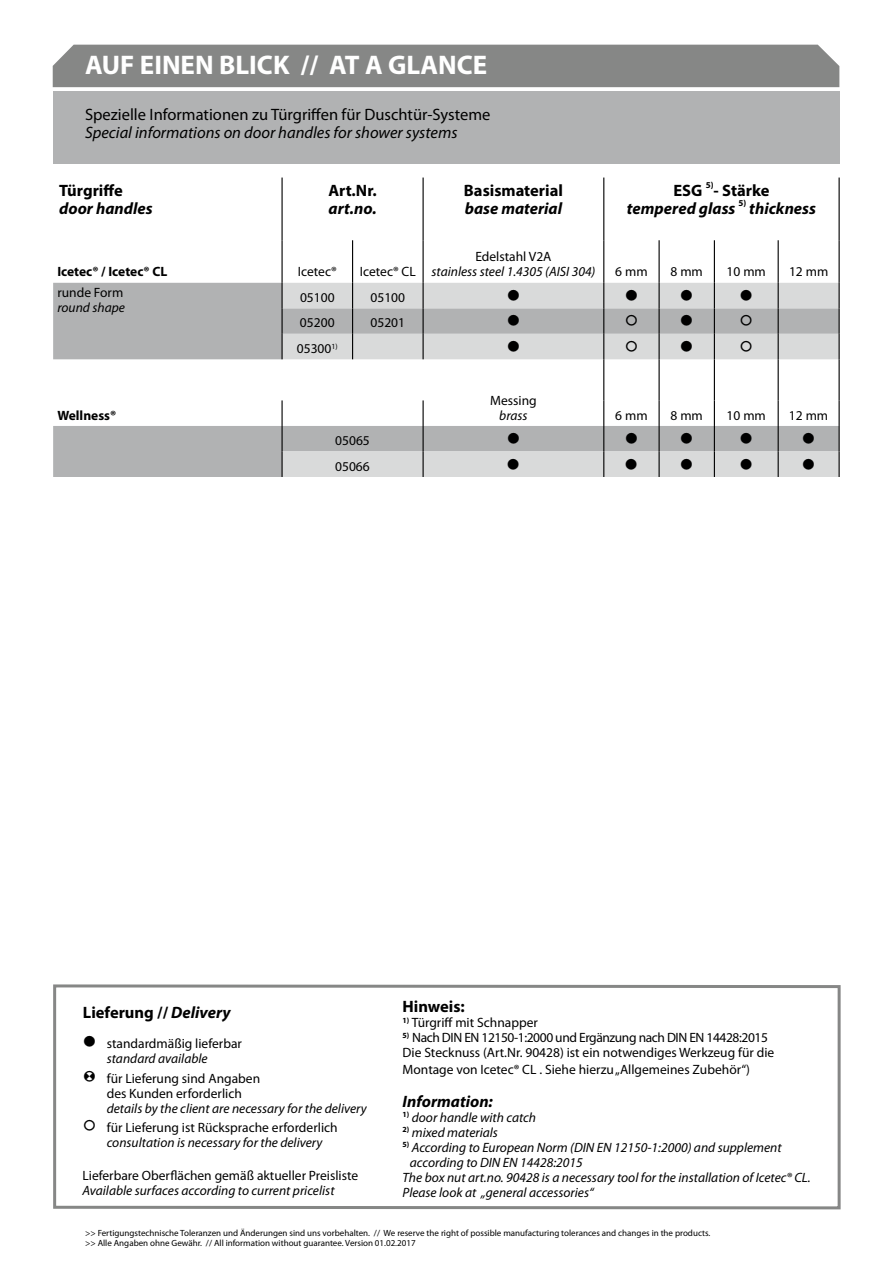
<style>
.page{position:relative;width:893px;height:1263px;background:#fff}
.page>*{position:absolute;margin:0;border:0;box-sizing:border-box;transform-origin:0 0}
.t1{font:700 27px "Myriad Pro";color:#fff}
.t2{font:700 16.5px "Myriad Pro";color:#000}
.t3{font:italic 700 16.5px "Myriad Pro";color:#000}
.t4{font:16.5px "Myriad Pro";color:#000}
.t5{font:italic 16.5px "Myriad Pro";color:#000}
.t6{font:italic 13.5px/19.5px "Myriad Pro";color:#000}
.t7{font:13.5px/15px "Myriad Pro";color:#000}
.t8{font:700 13.5px "Myriad Pro";color:#000}
.t9{font:13.5px "Linotype Tapestry Circle";color:#000}
.t10{font:9px/10.5px "Myriad Pro";color:#000}
.t11{font:700 9px "Myriad Pro";color:#000}
.s1{font-style:italic}
.s2{font-family:"Linotype Tapestry Circle"}
.s3{font-family:"Linotype Tapestry Circle";font-style:normal}
.s4{font-style:normal}
</style>
<div class="page">
<div style="left:53px;top:45px;width:786px;height:42px;background:#868786"></div>
<div style="left:53px;top:91px;width:786px;height:73px;background:#b1b2b3"></div>
<svg style="left:53px;top:283px;width:229px;height:194px;fill:#b1b2b3"></svg>
<svg style="left:282px;top:283px;width:556px;height:194px"></svg>
<hr style="left:281px;top:178px;width:2px;height:62px;background:#000">
<hr style="left:423px;top:178px;width:1px;height:62px;background:#000">
<hr style="left:603px;top:178px;width:1px;height:62px;background:#000">
<hr style="left:281px;top:283px;width:2px;height:25px;background:#000">
<hr style="left:658px;top:283px;width:2px;height:25px;background:#000">
<hr style="left:281px;top:308px;width:2px;height:26px;background:#000">
<hr style="left:658px;top:308px;width:2px;height:26px;background:#000">
<hr style="left:281px;top:334px;width:2px;height:25px;background:#000">
<svg style="left:352px;top:283px;width:1px;height:76px"></svg>
<svg style="left:423px;top:283px;width:1px;height:76px"></svg>
<svg style="left:603px;top:283px;width:1px;height:76px"></svg>
<hr style="left:658px;top:334px;width:2px;height:25px;background:#000">
<svg style="left:714px;top:283px;width:1px;height:76px"></svg>
<svg style="left:778px;top:283px;width:1px;height:76px"></svg>
<hr style="left:281px;top:400px;width:2px;height:26px;background:#000">
<hr style="left:658px;top:400px;width:2px;height:26px;background:#000">
<hr style="left:281px;top:426px;width:2px;height:25px;background:#000">
<hr style="left:658px;top:426px;width:2px;height:25px;background:#000">
<hr style="left:281px;top:451px;width:2px;height:26px;background:#000">
<svg style="left:423px;top:400px;width:1px;height:77px"></svg>
<svg style="left:603px;top:400px;width:1px;height:77px"></svg>
<hr style="left:658px;top:451px;width:2px;height:26px;background:#000">
<svg style="left:714px;top:400px;width:1px;height:77px"></svg>
<svg style="left:778px;top:400px;width:1px;height:77px"></svg>
<hr style="left:838px;top:178px;width:2px;height:62px;background:#000">
<hr style="left:838px;top:283px;width:2px;height:25px;background:#000">
<hr style="left:838px;top:308px;width:2px;height:26px;background:#000">
<hr style="left:838px;top:334px;width:2px;height:25px;background:#000">
<hr style="left:838px;top:400px;width:2px;height:26px;background:#000">
<hr style="left:838px;top:426px;width:2px;height:25px;background:#000">
<hr style="left:838px;top:451px;width:2px;height:26px;background:#000">
<hr style="left:603px;top:359px;width:1px;height:41px;background:#000">
<hr style="left:658px;top:359px;width:2px;height:41px;background:#000">
<hr style="left:714px;top:359px;width:1px;height:41px;background:#000">
<hr style="left:778px;top:359px;width:1px;height:41px;background:#000">
<hr style="left:838px;top:359px;width:2px;height:41px;background:#000">
<hr style="left:281px;top:240px;width:2px;height:43px;background:#000">
<hr style="left:352px;top:240px;width:1px;height:43px;background:#000">
<hr style="left:423px;top:240px;width:1px;height:43px;background:#000">
<hr style="left:603px;top:240px;width:1px;height:43px;background:#000">
<hr style="left:658px;top:240px;width:2px;height:43px;background:#000">
<hr style="left:714px;top:240px;width:1px;height:43px;background:#000">
<hr style="left:778px;top:240px;width:1px;height:43px;background:#000">
<hr style="left:838px;top:240px;width:2px;height:43px;background:#000">
<svg style="left:53px;top:984px;width:788px;height:226px"></svg>
<h1 class="t1" style="left:85px;top:47px;width:404px">AUF EINEN BLICK // AT A GLANCE</h1>
<p class="t4" style="left:85px;top:104px;width:407px">Spezielle Informationen zu Türgriffen für Duschtür-Systeme</p>
<p class="t5" style="left:85px;top:122px;width:374px">Special informations on door handles for shower systems</p>
<p class="t2" style="left:59px;top:180px;width:65px">Türgriffe</p>
<p class="t3" style="left:59px;top:198px;width:95px">door handles</p>
<p class="t2" style="left:328px;top:180px;width:50px">Art.Nr.</p>
<p class="t3" style="left:328px;top:198px;width:50px">art.no.</p>
<p class="t2" style="left:464px;top:180px;width:101px">Basismaterial</p>
<p class="t3" style="left:465px;top:198px;width:99px">base material</p>
<p class="t2" style="left:673px;top:180px;width:30px">ESG</p>
<p class="t11" style="left:706px;top:179px;width:9px">5)</p>
<p class="t2" style="left:714px;top:180px;width:57px">- Stärke</p>
<p class="t3" style="left:627px;top:198px;width:110px">tempered glass</p>
<p class="t11" style="left:738px;top:197px;width:9px">5)</p>
<p class="t3" style="left:749px;top:198px;width:68px">thickness</p>
<p class="t8" style="left:57px;top:263px;width:111px">Icetec® / Icetec® CL</p>
<p class="t7" style="left:298px;top:264px;width:40px">Icetec®</p>
<p class="t7" style="left:360px;top:264px;width:57px">Icetec® CL</p>
<p class="t7" style="left:475px;top:249px;width:78px">Edelstahl V2A</p>
<p class="t6" style="left:431px;top:262px;width:166px">stainless steel 1.4305 (AISI 304)</p>
<p class="t7" style="left:615px;top:264px;width:34px">6 mm</p>
<p class="t7" style="left:671px;top:264px;width:34px">8 mm</p>
<p class="t7" style="left:727px;top:264px;width:41px">10 mm</p>
<p class="t7" style="left:789px;top:264px;width:41px">12 mm</p>
<p class="t7" style="left:57px;top:285px;width:67px">runde Form</p>
<p class="t6" style="left:57px;top:298px;width:69px">round shape</p>
<p class="t7" style="left:300px;top:290px;width:36px">05100</p>
<p class="t7" style="left:370px;top:290px;width:36px">05100</p>
<p class="t9" style="left:507px;top:289px;width:15px">A</p>
<p class="t9" style="left:625px;top:289px;width:15px">A</p>
<p class="t9" style="left:680px;top:289px;width:15px">A</p>
<p class="t9" style="left:739px;top:289px;width:15px">A</p>
<p class="t7" style="left:300px;top:315px;width:36px">05200</p>
<p class="t7" style="left:370px;top:315px;width:36px">05201</p>
<p class="t9" style="left:507px;top:315px;width:15px">A</p>
<p class="t9" style="left:625px;top:315px;width:15px">A</p>
<p class="t9" style="left:680px;top:315px;width:15px">A</p>
<p class="t9" style="left:739px;top:315px;width:15px">A</p>
<p class="t7" style="left:297px;top:341px;width:42px">05300<sup>1)</sup></p>
<p class="t9" style="left:507px;top:340px;width:15px">A</p>
<p class="t9" style="left:625px;top:340px;width:15px">A</p>
<p class="t9" style="left:680px;top:340px;width:15px">A</p>
<p class="t9" style="left:739px;top:340px;width:15px">A</p>
<p class="t7" style="left:490px;top:392px;width:48px">Messing</p>
<p class="t8" style="left:57px;top:406px;width:60px">Wellness®</p>
<p class="t6" style="left:499px;top:405px;width:30px">brass</p>
<p class="t7" style="left:615px;top:407px;width:34px">6 mm</p>
<p class="t7" style="left:670px;top:407px;width:34px">8 mm</p>
<p class="t7" style="left:727px;top:407px;width:41px">10 mm</p>
<p class="t7" style="left:789px;top:407px;width:41px">12 mm</p>
<p class="t7" style="left:335px;top:433px;width:36px">05065</p>
<p class="t9" style="left:507px;top:432px;width:15px">A</p>
<p class="t9" style="left:625px;top:432px;width:15px">A</p>
<p class="t9" style="left:680px;top:432px;width:15px">A</p>
<p class="t9" style="left:739px;top:432px;width:15px">A</p>
<p class="t9" style="left:802px;top:432px;width:15px">A</p>
<p class="t7" style="left:335px;top:458px;width:36px">05066</p>
<p class="t9" style="left:507px;top:458px;width:15px">A</p>
<p class="t9" style="left:625px;top:458px;width:15px">A</p>
<p class="t9" style="left:680px;top:458px;width:15px">A</p>
<p class="t9" style="left:739px;top:458px;width:15px">A</p>
<p class="t9" style="left:802px;top:458px;width:15px">A</p>
<p class="t2" style="left:83px;top:1002px;width:149px">Lieferung // <span class="s1">Delivery</span></p>
<p class="t7" style="left:107px;top:1036px;width:137px;text-indent:-24px"><span class="s2">A</span> standardmäßig lieferbar <span class="s1">standard available</span></p>
<p class="t7" style="left:83px;top:1070px;width:179px;text-align:center"><span class="s2">K</span> für Lieferung sind Angaben des Kunden erforderlich</p>
<p class="t6" style="left:83px;top:1098px;width:285px;text-indent:24px">details by the client are necessary for the delivery<br><span class="s3">A</span> <span class="s4">für Lieferung ist Rücksprache erforderlich</span></p>
<p class="t6" style="left:107px;top:1132px;width:217px">consultation is necessary for the delivery</p>
<p class="t7" style="left:82px;top:1167px;width:277px">Lieferbare Oberflächen gemäß aktueller Preisliste</p>
<p class="t6" style="left:82px;top:1180px;width:254px">Available surfaces according to current pricelist</p>
<p class="t2" style="left:403px;top:996px;width:64px">Hinweis:</p>
<p class="t7" style="left:403px;top:1015px;width:137px"><sup>1)</sup> Türgriff mit Schnapper</p>
<p class="t7" style="left:403px;top:1030px;width:373px"><sup>5)</sup> Nach DIN EN 12150-1:2000 und Ergänzung nach DIN EN 14428:2015<br>Die Stecknuss (Art.Nr. 90428) ist ein notwendiges Werkzeug für die</p>
<p class="t7" style="left:403px;top:1061px;width:349px">Montage von Icetec® CL . Siehe hierzu „Allgemeines Zubehör“)</p>
<p class="t3" style="left:403px;top:1090px;width:92px">Information:</p>
<p class="t6" style="left:403px;top:1107px;width:135px"><sup>1)</sup> door handle with catch</p>
<p class="t6" style="left:403px;top:1122px;width:97px"><sup>2)</sup> mixed materials</p>
<p class="t6" style="left:403px;top:1137px;width:381px"><sup>5)</sup> According to European Norm (DIN EN 12150-1:2000) and supplement</p>
<p class="t6" style="left:410px;top:1152px;width:174px">according to DIN EN 14428:2015</p>
<p class="t6" style="left:403px;top:1167px;width:410px">The box nut art.no. 90428 is a necessary tool for the installation of Icetec® CL.</p>
<p class="t6" style="left:403px;top:1182px;width:193px">Please look at „general accessories“</p>
<p class="t10" style="left:85px;top:1227px;width:627px">&gt;&gt; Fertigungstechnische Toleranzen und Änderungen sind uns vorbehalten. // We reserve the right of possible manufacturing tolerances and changes in the products. &gt;&gt; Alle Angaben ohne Gewähr. // All information without guarantee. Version 01.02.2017</p>
</div>
